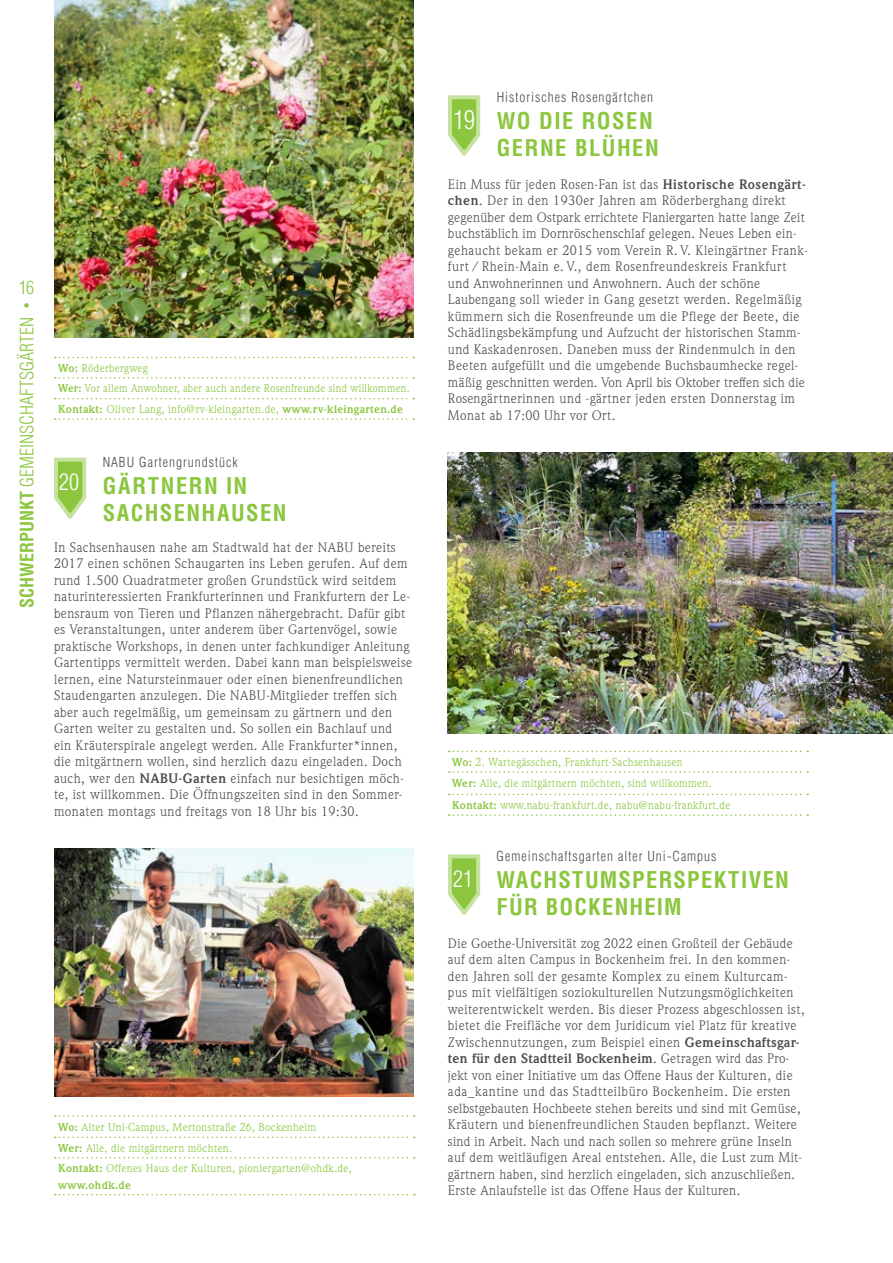
<style>
.page{position:relative;width:893px;height:1263px;background:#fff}
.page>*{position:absolute;margin:0;border:0;box-sizing:border-box;transform-origin:0 0}
.t1{font:300 condensed 25.5px "Helvetica LT Std";color:#fff}
.t2{font:700 condensed 22.5px/27px "Helvetica LT Std";letter-spacing:.065em;color:#8bc63e}
.t3{font:300 condensed 22.5px "Helvetica LT Std";color:#fff}
.t4{font:300 condensed 18px "Helvetica LT Std";color:#8bc63e}
.t5{font:13.5px/16.5px "Weidemann ITC Pro";letter-spacing:.035em;color:#4b4c4d}
.t6{font:300 condensed 13.5px "Helvetica LT Std";letter-spacing:.075em;color:#4b4c4d}
.t7{font:11.25px/20.5px "Weidemann ITC Pro";letter-spacing:.03em;color:#8bc63e}
.t8{font:700 11.25px "Weidemann ITC Pro";letter-spacing:.03em;color:#8bc63e}
.s1{font-weight:700}
</style>
<div class="page">
<svg style="left:54px;top:458px;width:32px;height:61px"></svg>
<img style="left:448px;top:453px;width:445px;height:280px">
<svg style="left:24px;top:303px;width:5px;height:5px"></svg>
<svg style="left:449px;top:751px;width:359px;height:1px"></svg>
<svg style="left:449px;top:771px;width:359px;height:2px"></svg>
<svg style="left:449px;top:794px;width:359px;height:1px"></svg>
<svg style="left:449px;top:814px;width:359px;height:2px"></svg>
<svg style="left:55px;top:357px;width:359px;height:1px"></svg>
<svg style="left:55px;top:377px;width:359px;height:2px"></svg>
<svg style="left:55px;top:398px;width:359px;height:1px"></svg>
<svg style="left:55px;top:418px;width:359px;height:2px"></svg>
<svg style="left:448px;top:95px;width:32px;height:61px"></svg>
<img style="left:54px;top:0;width:360px;height:337px">
<svg style="left:448px;top:854px;width:32px;height:61px;background:#afd77a"></svg>
<img style="left:54px;top:849px;width:360px;height:247px">
<svg style="left:55px;top:1115px;width:360px;height:2px"></svg>
<svg style="left:55px;top:1136px;width:360px;height:2px"></svg>
<svg style="left:55px;top:1157px;width:360px;height:1px"></svg>
<svg style="left:55px;top:1194px;width:360px;height:1px"></svg>
<h3 class="t4" style="left:19px;top:276px;width:17px">16</h3>
<h3 class="t4" style="left:16px;top:608px;width:293px;rotate:-90deg"><span class="s1">SCHWERPUNKT</span> GEMEINSCHAFTSGÄRTEN</h3>
<p class="t7" style="left:58px;top:357px;width:353px"><span class="s1">Wo:</span> Röderbergweg<br><span class="s1">Wer:</span> Vor allem Anwohner, aber auch andere Rosenfreunde sind willkommen.<br><span class="s1">Kontakt:</span> Oliver Lang, info@rv-kleingarten.de, <span class="s1">www.rv-kleingarten.de</span></p>
<h2 class="t3" style="left:59px;top:468px;width:22px">20</h2>
<p class="t6" style="left:103px;top:454px;width:136px">NABU Gartengrundstück</p>
<h2 class="t2" style="left:103px;top:472px;width:185px">GÄRTNERN IN<br>SACHSENHAUSEN</h2>
<p class="t5" style="left:54px;top:539px;width:360px">In Sachsenhausen nahe am Stadtwald hat der NABU bereits 2017 einen schönen Schaugarten ins Leben gerufen. Auf dem rund 1.500 Quadratmeter großen Grundstück wird seitdem naturinteressierten Frankfurterinnen und Frankfurtern der Le&shy;bensraum von Tieren und Pflanzen nähergebracht. Dafür gibt es Veranstaltungen, unter anderem über Gartenvögel, sowie praktische Workshops, in denen unter fachkundiger Anleitung Gartentipps vermittelt werden. Dabei kann man beispielsweise lernen, eine Natursteinmauer oder einen bienenfreundlichen Staudengarten anzulegen. Die NABU-Mitglieder treffen sich aber auch regelmäßig, um gemeinsam zu gärtnern und den Garten weiter zu gestalten und. So sollen ein Bachlauf und ein Kräuterspirale angelegt werden. Alle Frankfurter*innen, die mitgärtnern wollen, sind herzlich dazu eingeladen. Doch auch, wer den <span class="s1">NABU-Garten</span> einfach nur besichtigen möch&shy;te, ist willkommen. Die Öffnungszeiten sind in den Sommer&shy;monaten montags und freitags von 18 Uhr bis 19:30.</p>
<p class="t7" style="left:58px;top:1116px;width:295px"><span class="s1">Wo:</span> Alter Uni-Campus, Mertonstraße 26, Bockenheim<br><span class="s1">Wer:</span> Alle, die mitgärtnern möchten.<br><span class="s1">Kontakt:</span> Offenes Haus der Kulturen, pioniergarten@ohdk.de,</p>
<p class="t8" style="left:58px;top:1178px;width:74px">www.ohdk.de</p>
<h1 class="t1" style="left:453px;top:104px;width:23px">19</h1>
<p class="t6" style="left:497px;top:88px;width:158px">Historisches Rosengärtchen</p>
<h2 class="t2" style="left:497px;top:107px;width:164px">WO DIE ROSEN<br>GERNE BLÜHEN</h2>
<p class="t5" style="left:448px;top:176px;width:361px">Ein Muss für jeden Rosen-Fan ist das <span class="s1">Historische Rosengärt&shy;chen</span>. Der in den 1930er Jahren am Röderberghang direkt gegenüber dem Ostpark errichtete Flaniergarten hatte lange Zeit buchstäblich im Dornröschenschlaf gelegen. Neues Leben ein&shy;gehaucht bekam er 2015 vom Verein R. V. Kleingärtner Frank&shy;furt / Rhein-Main e. V., dem Rosenfreundeskreis Frankfurt und Anwohnerinnen und Anwohnern. Auch der schöne Laubengang soll wieder in Gang gesetzt werden. Regelmäßig kümmern sich die Rosenfreunde um die Pflege der Beete, die Schädlingsbekämpfung und Aufzucht der historischen Stamm&shy;und Kaskadenrosen. Daneben muss der Rindenmulch in den Beeten aufgefüllt und die umgebende Buchsbaumhecke regel&shy;mäßig geschnitten werden. Von April bis Oktober treffen sich die Rosengärtnerinnen und -gärtner jeden ersten Donnerstag im Monat ab 17:00 Uhr vor Ort.</p>
<p class="t7" style="left:452px;top:751px;width:261px"><span class="s1">Wo:</span> 2. Wartegässchen, Frankfurt-Sachsenhausen<br><span class="s1">Wer:</span> Alle, die mitgärtnern möchten, sind willkommen.</p>
<p class="t7" style="left:452px;top:794px;width:280px"><span class="s1">Kontakt:</span> www.nabu-frankfurt.de, nabu@nabu-frankfurt.de</p>
<h2 class="t3" style="left:453px;top:865px;width:22px">21</h2>
<p class="t6" style="left:497px;top:847px;width:221px">Gemeinschaftsgarten alter Uni-Campus</p>
<h2 class="t2" style="left:497px;top:866px;width:294px">WACHSTUMSPERSPEKTIVEN<br>FÜR BOCKENHEIM</h2>
<p class="t5" style="left:448px;top:935px;width:358px">Die Goethe-Universität zog 2022 einen Großteil der Gebäude auf dem alten Campus in Bockenheim frei. In den kommen&shy;den Jahren soll der gesamte Komplex zu einem Kulturcam&shy;pus mit vielfältigen soziokulturellen Nutzungsmöglichkeiten weiterentwickelt werden. Bis dieser Prozess abgeschlossen ist, bietet die Freifläche vor dem Juridicum viel Platz für kreative Zwischennutzungen, zum Beispiel einen <span class="s1">Gemeinschaftsgar&shy;ten für den Stadtteil Bockenheim</span>. Getragen wird das Pro&shy;jekt von einer Initiative um das Offene Haus der Kulturen, die ada_kantine und das Stadtteilbüro Bockenheim. Die ersten selbstgebauten Hochbeete stehen bereits und sind mit Gemüse, Kräutern und bienenfreundlichen Stauden bepflanzt. Weitere sind in Arbeit. Nach und nach sollen so mehrere grüne Inseln auf dem weitläufigen Areal entstehen. Alle, die Lust zum Mit&shy;gärtnern haben, sind herzlich eingeladen, sich anzuschließen.<br>Erste Anlaufstelle ist das Offene Haus der Kulturen.</p>
</div>
